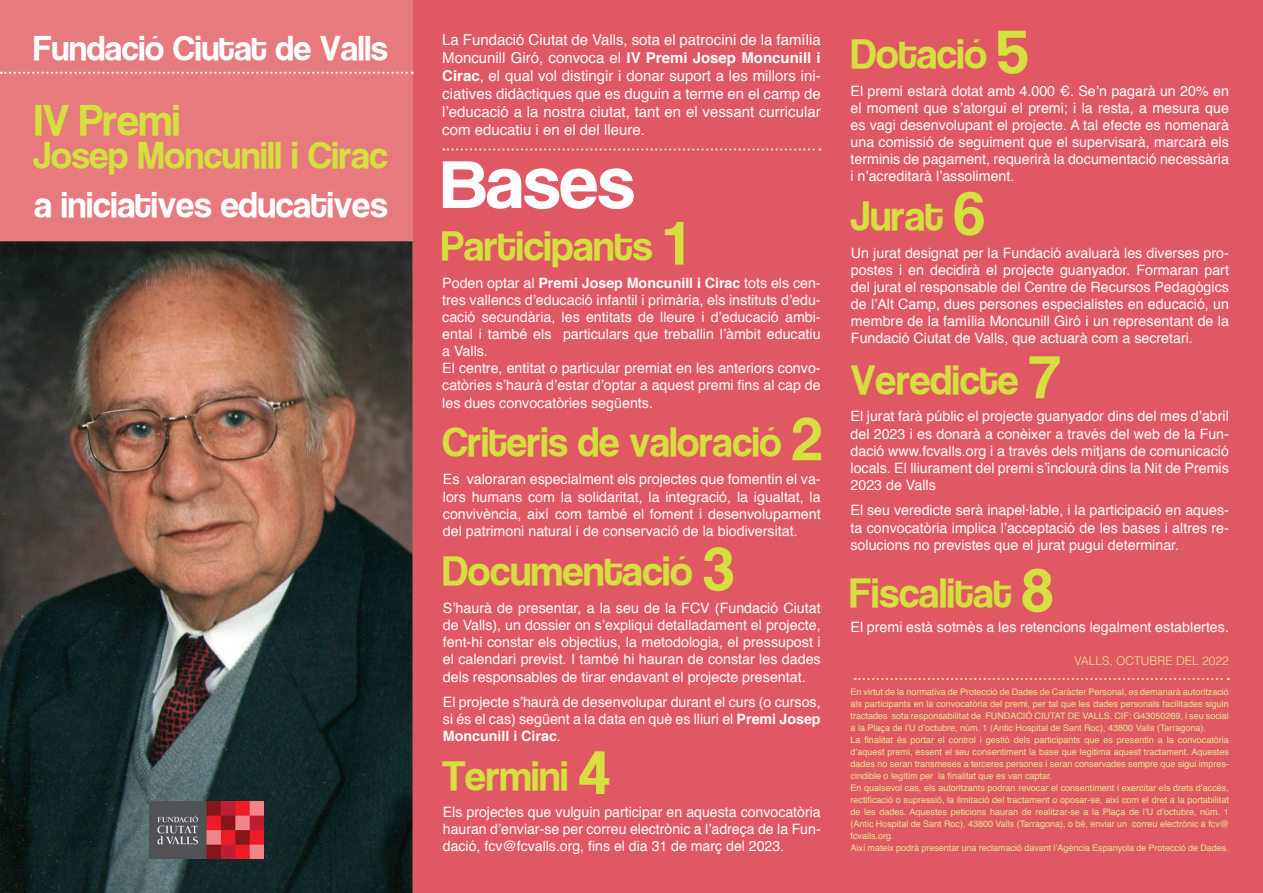
<style>
.page{position:relative;width:1263px;height:893px;background:#e15865}
.page>*{position:absolute;margin:0;border:0;box-sizing:border-box;transform-origin:0 0}
.t1{font:72px "Coolvetica";color:#fff}
.t2{font:40.95px "Coolvetica";color:#d5df3f}
.t3{font:39px "Coolvetica";color:#d5df3f}
.t4{font:35.55px "Coolvetica";color:#d5df3f}
.t5{font:34.2px "Coolvetica";color:#fff}
.t6{font:32.85px "Coolvetica";color:#fff}
.t7{font:15px/18px "Helvetica";color:#fff;text-align:justify}
.t8{font:14.25px/17.1px "Helvetica";color:#fff;text-align:justify}
.t9{font:300 12px "Helvetica";color:#e5ea91}
.t10{font:9px/12px "Helvetica";color:#e5ea91}
.s1{font-weight:700}
.s2{font-size:64.8px}
.s3{font-size:60px}
</style>
<div class="page">
<svg style="left:443px;top:148px;width:378px;height:3px"></svg>
<svg style="left:854px;top:678px;width:375px;height:2px"></svg>
<div style="left:0;top:0;width:412px;height:275px;background:#e67a7c"></div>
<svg style="left:1px;top:72px;width:412px;height:2px"></svg>
<img style="left:0;top:241px;width:412px;height:652px">
<img style="left:149px;top:802px;width:114px;height:57px">
<h3 class="t6" style="left:34px;top:31px;width:355px">Fundació Ciutat de Valls</h3>
<h2 class="t2" style="left:34px;top:99px;width:148px">IV Premi</h2>
<h3 class="t4" style="left:33px;top:136px;width:356px">Josep Moncunill i Cirac</h3>
<h3 class="t5" style="left:34px;top:186px;width:355px">a iniciatives educatives</h3>
<p class="t7" style="left:442px;top:31px;width:380px">La Fundació Ciutat de Valls, sota el patrocini de la família Moncunill Giró, convoca el <span class="s1">IV Premi Josep Moncunill i Cirac</span>, el qual vol distingir i donar suport a les millors ini&shy;ciatives didàctiques que es duguin a terme en el camp de l’educació a la nostra ciutat, tant en el vessant curricular com educatiu i en el del lleure.</p>
<h1 class="t1" style="left:440px;top:145px;width:195px"><span class="s2">B</span>ases</h1>
<h3 class="t3" style="left:442px;top:226px;width:244px">Participants <span class="s3">1</span></h3>
<p class="t8" style="left:442px;top:275px;width:380px;text-align:left">Poden optar al <span class="s1">Premi Josep Moncunill i Cirac</span> tots els cen&shy;tres vallencs d’educació infantil i primària, els instituts d’edu&shy;cació secundària, les entitats de lleure i d’educació ambi&shy;ental i també els particulars que treballin l’àmbit educatiu a Valls.<br>El centre, entitat o particular premiat en les anteriors convo&shy;catòries s’haurà d’estar d’optar a aquest premi fins al cap de les dues convocatòries següents.</p>
<h3 class="t3" style="left:442px;top:421px;width:380px">Criteris de valoració <span class="s3">2</span></h3>
<p class="t8" style="left:443px;top:471px;width:379px">Es valoraran especialment els projectes que fomentin el va&shy;lors humans com la solidaritat, la integració, la igualtat, la convivència, així com també el foment i desenvolupament del patrimoni natural i de conservació de la biodiversitat.</p>
<h3 class="t3" style="left:442px;top:551px;width:293px">Documentació <span class="s3">3</span></h3>
<p class="t8" style="left:443px;top:600px;width:379px">S’haurà de presentar, a la seu de la FCV (Fundació Ciutat de Valls), un dossier on s’expliqui detalladament el projecte, fent-hi constar els objectius, la metodologia, el pressupost i el calendari previst. I també hi hauran de constar les dades dels responsables de tirar endavant el projecte presentat.</p>
<p class="t8" style="left:443px;top:694px;width:379px">El projecte s’haurà de desenvolupar durant el curs (o cursos, si és el cas) següent a la data en què es lliuri el <span class="s1">Premi Josep Moncunill i Cirac</span>.</p>
<h3 class="t3" style="left:442px;top:755px;width:170px">Termini <span class="s3">4</span></h3>
<p class="t8" style="left:443px;top:804px;width:379px">Els projectes que vulguin participar en aquesta convocatòria hauran d’enviar-se per correu electrònic a l’adreça de la Fun&shy;dació, fcv@fcvalls.org, fins el dia 31 de març del 2023.</p>
<h3 class="t3" style="left:850px;top:34px;width:179px">Dotació <span class="s3">5</span></h3>
<p class="t8" style="left:850px;top:83px;width:380px">El premi estarà dotat amb 4.000 €. Se’n pagarà un 20% en el moment que s’atorgui el premi; i la resta, a mesura que es vagi desenvolupant el projecte. A tal efecte es nomenarà una comissió de seguiment que el supervisarà, marcarà els terminis de pagament, requerirà la documentació necessària i n’acreditarà l’assoliment.</p>
<h3 class="t3" style="left:850px;top:196px;width:135px">Jurat <span class="s3">6</span></h3>
<p class="t8" style="left:851px;top:244px;width:379px">Un jurat designat per la Fundació avaluarà les diverses pro&shy;postes i en decidirà el projecte guanyador. Formaran part del jurat el responsable del Centre de Recursos Pedagògics de l’Alt Camp, dues persones especialistes en educació, un membre de la família Moncunill Giró i un representant de la Fundació Ciutat de Valls, que actuarà com a secretari.</p>
<h3 class="t3" style="left:850px;top:359px;width:211px">Veredicte <span class="s3">7</span></h3>
<p class="t8" style="left:850px;top:408px;width:380px">El jurat farà públic el projecte guanyador dins del mes d’abril del 2023 i es donarà a conèixer a través del web de la Fun&shy;dació www.fcvalls.org i a través dels mitjans de comunicació locals. El lliurament del premi s’inclourà dins la Nit de Premis 2023 de Valls</p>
<p class="t8" style="left:850px;top:502px;width:380px">El seu veredicte serà inapel·lable, i la participació en aques&shy;ta convocatòria implica l’acceptació de les bases i altres re&shy;solucions no previstes que el jurat pugui determinar.</p>
<h3 class="t3" style="left:850px;top:572px;width:204px">Fiscalitat <span class="s3">8</span></h3>
<p class="t8" style="left:850px;top:619px;width:380px">El premi està sotmès a les retencions legalment establertes.</p>
<p class="t9" style="left:1074px;top:654px;width:156px">VALLS, OCTUBRE DEL 2022</p>
<p class="t10" style="left:850px;top:686px;width:380px">En virtut de la normativa de Protecció de Dades de Caràcter Personal, es demanarà autorització als participants en la convocatòria del premi, per tal que les dades personals facilitades siguin tractades sota responsabilitat de FUNDACIÓ CIUTAT DE VALLS. CIF: G43050269, i seu social a la Plaça de l’U d’octubre, núm. 1 (Antic Hospital de Sant Roc), 43800 Valls (Tarragona).<br>La finalitat és portar el control i gestió dels participants que es presentin a la convocatòria d’aquest premi, essent el seu consentiment la base que legitima aquest tractament. Aquestes dades no seran transmeses a terceres persones i seran conservades sempre que sigui impres&shy;cindible o legítim per la finalitat que es van captar.<br>En qualsevol cas, els autoritzants podran revocar el consentiment i exercitar els drets d’accés, rectificació o supressió, la limitació del tractament o oposar-se, així com el dret a la portabilitat de les dades. Aquestes peticions hauran de realitzar-se a la Plaça de l’U d’octubre, núm. 1 (Antic Hospital de Sant Roc), 43800 Valls (Tarragona), o bé, enviar un correu electrònic a fcv@ fcvalls.org.<br>Així mateix podrà presentar una reclamació davant l’Agència Espanyola de Protecció de Dades.</p>
</div>
